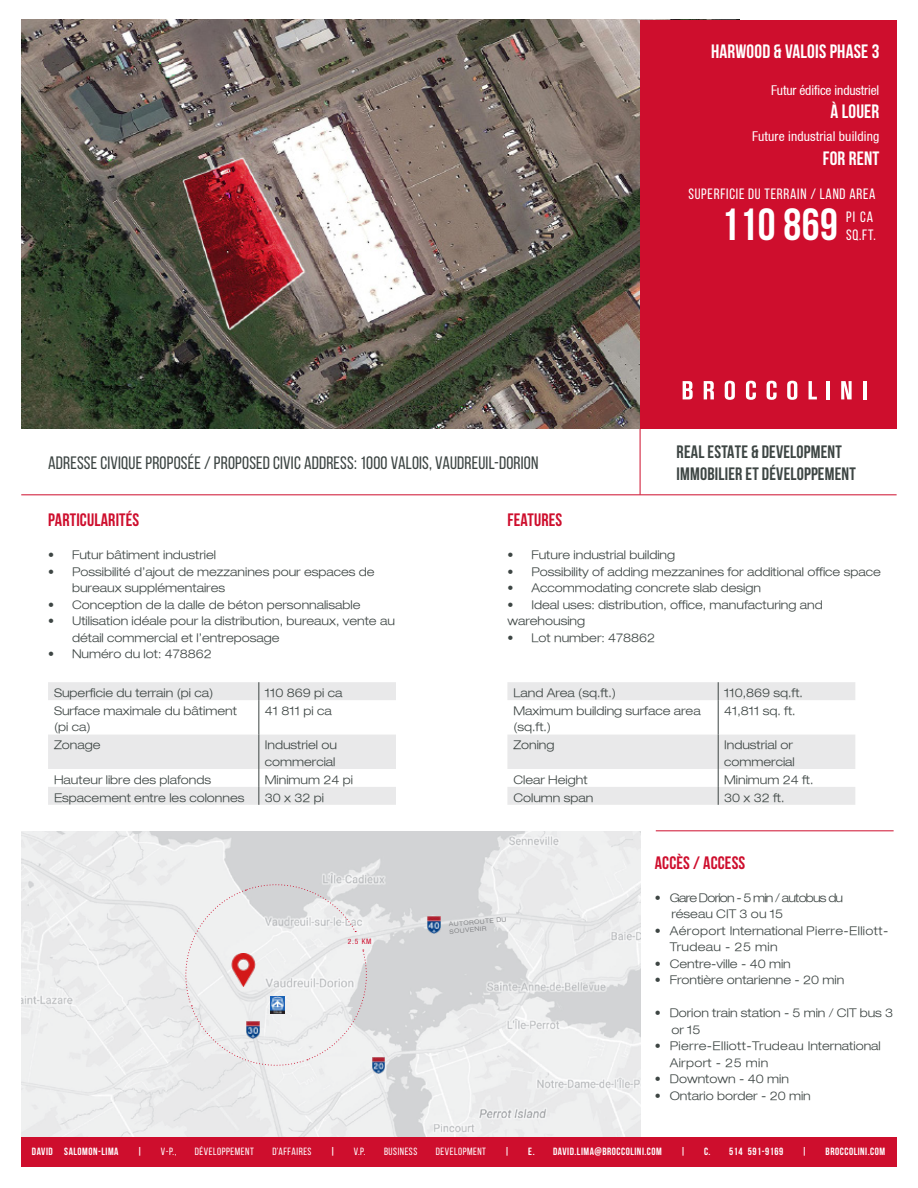
<style>
.page{position:relative;width:918px;height:1188px;background:#fff}
.page>*{position:absolute;margin:0;border:0;box-sizing:border-box;transform-origin:0 0}
.t1{font:700 45px "Bebas Neue";letter-spacing:.01em;color:#fff}
.t2{font:700 19.35px "Bebas Neue";letter-spacing:.01em;color:#fff}
.t3{font:18px "Bebas Neue";letter-spacing:.01em;color:#3d4543}
.t4{font:700 18px/21.6px "Bebas Neue";letter-spacing:.01em;color:#3d4543}
.t5{font:700 18px "Bebas Neue";letter-spacing:.01em;color:#ce0e2d}
.t6{font:15px/18px "Bebas Neue";letter-spacing:.05em;color:#fff}
.t7{font:condensed 13.5px "Helvetica 57";letter-spacing:.01em;color:#fff}
.t8{font:condensed 13.5px "Helvetica 57";letter-spacing:-.01em;color:#fff}
.t9{font:300 expanded 12px/16.5px "Helvetica Neue LT";color:#3d4543}
.t10{font:300 expanded 12px/16.5px "Helvetica Neue LT";letter-spacing:.03em;color:#3d4543}
.t11{font:300 expanded 12px/16.5px "Helvetica Neue LT";letter-spacing:-.065em;color:#3d4543}
.t12{font:700 10.5px "Bebas Neue";letter-spacing:.05em;color:#fff}
.t13{font:10.5px "Bebas Neue";letter-spacing:.05em;color:#fff}
.t14{font:condensed 7.5px "Helvetica 57";color:#ce0e2d}
.t15{font:300 expanded 6px/7.2px "Helvetica Neue LT";color:#6d6e71}
</style>
<div class="page">
<img style="left:21px;top:832px;width:619px;height:305px">
<div style="left:21px;top:1137px;width:876px;height:30px;background:#ce0e2d"></div>
<svg style="left:175px;top:875px;width:200px;height:201px"></svg>
<hr style="left:656px;top:831px;width:238px;height:1px;background:#ce0e2d">
<img style="left:230px;top:953px;width:27px;height:33px">
<img style="left:428px;top:916px;width:13px;height:18px">
<img style="left:372px;top:1057px;width:13px;height:17px">
<hr style="left:640px;top:417px;width:1px;height:78px;background:#ce0e2d">
<hr style="left:21px;top:495px;width:876px;height:1px;background:#ce0e2d">
<img style="left:21px;top:20px;width:619px;height:408px">
<div style="left:640px;top:20px;width:257px;height:408px;background:#ce0e2d"></div>
<svg style="left:683px;top:381px;width:10px;height:18px"></svg>
<svg style="left:704px;top:381px;width:10px;height:18px"></svg>
<svg style="left:725px;top:381px;width:10px;height:19px"></svg>
<svg style="left:746px;top:381px;width:10px;height:19px"></svg>
<svg style="left:767px;top:381px;width:10px;height:19px"></svg>
<svg style="left:787px;top:381px;width:10px;height:19px"></svg>
<svg style="left:809px;top:381px;width:8px;height:18px"></svg>
<hr style="left:826px;top:381px;width:4px;height:18px;background:#fff">
<svg style="left:841px;top:381px;width:11px;height:18px"></svg>
<hr style="left:863px;top:381px;width:3px;height:18px;background:#fff">
<svg style="left:507px;top:682px;width:348px;height:123px"></svg>
<svg style="left:48px;top:682px;width:348px;height:123px"></svg>
<img style="left:246px;top:1021px;width:13px;height:18px">
<img style="left:271px;top:997px;width:13px;height:17px">
<h2 class="t2" style="left:711px;top:40px;width:170px">HARWOOD &amp; VALOIS PHASE 3</h2>
<p class="t8" style="left:771px;top:82px;width:110px">Futur édifice industriel</p>
<h2 class="t2" style="left:831px;top:100px;width:50px">À LOUER</h2>
<p class="t7" style="left:752px;top:129px;width:129px">Future industrial building</p>
<h2 class="t2" style="left:823px;top:147px;width:58px">FOR RENT</h2>
<p class="t6" style="left:688px;top:185px;width:189px">SUPERFICIE DU TERRAIN / LAND AREA</p>
<h3 class="t3" style="left:48px;top:453px;width:492px">ADRESSE CIVIQUE PROPOSÉE / PROPOSED CIVIC ADDRESS: 1000 VALOIS, VAUDREUIL-DORION</h3>
<h1 class="t1" style="left:721px;top:200px;width:118px">110 869</h1>
<p class="t6" style="left:846px;top:207px;width:31px">PI CA<br>SQ.FT.</p>
<h3 class="t4" style="left:677px;top:441px;width:181px">REAL ESTATE &amp; DEVELOPMENT<br>IMMOBILIER ET DÉVELOPPEMENT</h3>
<h3 class="t5" style="left:48px;top:510px;width:93px">PARTICULARITÉS</h3>
<p class="t9" style="left:48px;top:546px;width:169px">• Futur bâtiment industriel</p>
<p class="t9" style="left:72px;top:563px;width:304px;text-indent:-24px">• Possibilité d’ajout de mezzanines pour espaces de bureaux supplémentaires</p>
<p class="t9" style="left:48px;top:596px;width:314px">• Conception de la dalle de béton personnalisable</p>
<p class="t9" style="left:72px;top:612px;width:324px;text-indent:-24px">• Utilisation idéale pour la distribution, bureaux, vente au détail commercial et l’entreposage</p>
<p class="t9" style="left:48px;top:645px;width:165px">• Numéro du lot: 478862</p>
<p class="t9" style="left:54px;top:684px;width:161px">Superficie du terrain (pi ca)</p>
<p class="t9" style="left:265px;top:684px;width:79px">110 869 pi ca</p>
<p class="t9" style="left:54px;top:702px;width:184px">Surface maximale du bâtiment (pi ca)</p>
<p class="t9" style="left:265px;top:702px;width:68px">41 811 pi ca</p>
<p class="t9" style="left:54px;top:737px;width:48px">Zonage</p>
<p class="t9" style="left:265px;top:737px;width:74px">Industriel ou commercial</p>
<p class="t9" style="left:54px;top:771px;width:159px">Hauteur libre des plafonds</p>
<p class="t9" style="left:265px;top:771px;width:90px">Minimum 24 pi</p>
<p class="t9" style="left:54px;top:789px;width:192px">Espacement entre les colonnes</p>
<p class="t9" style="left:265px;top:789px;width:61px">30 x 32 pi</p>
<p class="t14" style="left:348px;top:937px;width:25px">2.5 KM</p>
<h3 class="t5" style="left:507px;top:510px;width:56px">FEATURES</h3>
<p class="t9" style="left:507px;top:546px;width:169px">• Future industrial building</p>
<p class="t9" style="left:507px;top:563px;width:375px">• Possibility of adding mezzanines for additional office space</p>
<p class="t9" style="left:507px;top:579px;width:255px">• Accommodating concrete slab design</p>
<p class="t9" style="left:507px;top:596px;width:317px">• Ideal uses: distribution, office, manufacturing and warehousing</p>
<p class="t9" style="left:507px;top:629px;width:149px">• Lot number: 478862</p>
<p class="t9" style="left:513px;top:684px;width:104px">Land Area (sq.ft.)</p>
<p class="t9" style="left:724px;top:684px;width:80px">110,869 sq.ft.</p>
<p class="t9" style="left:513px;top:702px;width:189px">Maximum building surface area (sq.ft.)</p>
<p class="t9" style="left:724px;top:702px;width:73px">41,811 sq. ft.</p>
<p class="t9" style="left:513px;top:737px;width:43px">Zoning</p>
<p class="t9" style="left:724px;top:737px;width:72px">Industrial or commercial</p>
<p class="t9" style="left:513px;top:771px;width:76px">Clear Height</p>
<p class="t9" style="left:724px;top:771px;width:91px">Minimum 24 ft.</p>
<p class="t9" style="left:513px;top:789px;width:82px">Column span</p>
<p class="t9" style="left:724px;top:789px;width:62px">30 x 32 ft.</p>
<p class="t15" style="left:449px;top:921px;width:59px;rotate:-5deg">AUTOROUTE DU<br>SOUVENIR</p>
<h3 class="t5" style="left:655px;top:853px;width:92px">ACCÈS / ACCESS</h3>
<p class="t11" style="left:671px;top:889px;width:173px;text-indent:-17px">• Gare Dorion - 5 min / autobus du réseau CIT 3 ou 15</p>
<p class="t10" style="left:670px;top:922px;width:220px;text-indent:-15px">• Aéroport International Pierre-Elliott-<br>Trudeau - 25 min</p>
<p class="t9" style="left:655px;top:955px;width:138px">• Centre-ville - 40 min</p>
<p class="t9" style="left:655px;top:972px;width:191px">• Frontière ontarienne - 20 min</p>
<p class="t9" style="left:671px;top:1005px;width:223px;text-indent:-17px">• Dorion train station - 5 min / CIT bus 3 or 15</p>
<p class="t10" style="left:670px;top:1038px;width:213px;text-indent:-15px">• Pierre-Elliott-Trudeau International<br>Airport - 25 min</p>
<p class="t9" style="left:655px;top:1071px;width:136px">• Downtown - 40 min</p>
<p class="t9" style="left:655px;top:1087px;width:158px">• Ontario border - 20 min</p>
<p class="t12" style="left:32px;top:1145px;width:88px">DAVID SALOMON-LIMA</p>
<p class="t12" style="left:137px;top:1145px;width:7px">|</p>
<p class="t13" style="left:161px;top:1145px;width:17px">V-P.,</p>
<p class="t13" style="left:195px;top:1145px;width:60px">DÉVELOPPEMENT</p>
<p class="t13" style="left:272px;top:1145px;width:41px">D’AFFAIRES</p>
<p class="t12" style="left:330px;top:1145px;width:7px">|</p>
<p class="t13" style="left:354px;top:1145px;width:13px">V.P.</p>
<p class="t13" style="left:384px;top:1145px;width:35px">BUSINESS</p>
<p class="t13" style="left:436px;top:1145px;width:52px">DEVELOPMENT</p>
<p class="t12" style="left:505px;top:1145px;width:7px">|</p>
<p class="t12" style="left:528px;top:1145px;width:135px">E. DAVID.LIMA@BROCCOLINI.COM</p>
<p class="t12" style="left:680px;top:1145px;width:7px">|</p>
<p class="t12" style="left:704px;top:1145px;width:81px">C. 514 591-9169</p>
<p class="t12" style="left:802px;top:1145px;width:7px">|</p>
<p class="t12" style="left:826px;top:1145px;width:61px">BROCCOLINI.COM</p>
</div>
